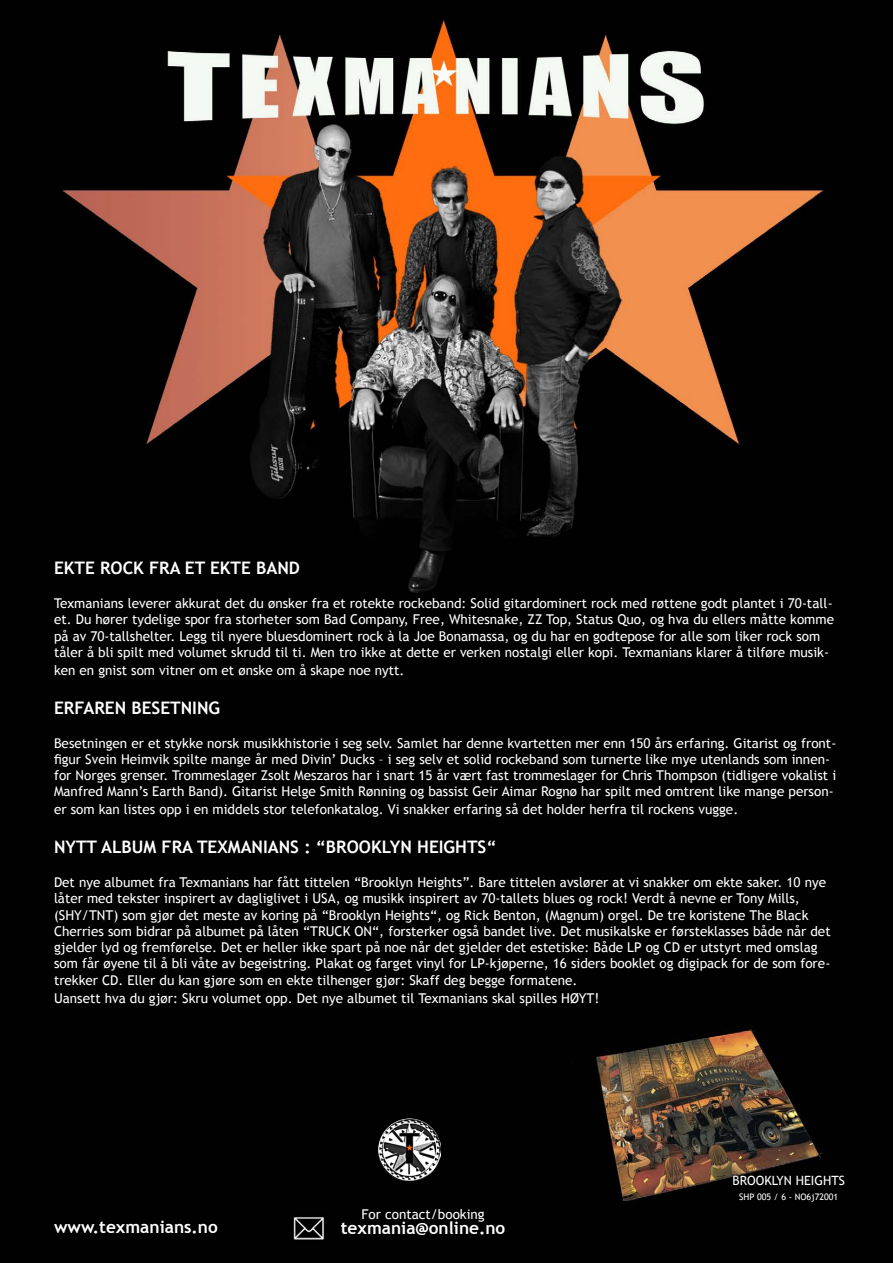
<style>
.page{position:relative;width:893px;height:1263px;background:#fff}
.page>*{position:absolute;margin:0;border:0;box-sizing:border-box;transform-origin:0 0}
.t1{font:700 17.25px "Trebuchet MS";color:#fff}
.t2{font:13.5px/16.2px "Trebuchet MS";color:#fff}
.t3{font:12.75px "Trebuchet MS";color:#fff}
.t4{font:9px "Trebuchet MS";color:#fff}
</style>
<div class="page">
<img style="left:0;top:0;width:893px;height:1263px">
<img style="left:378px;top:1118px;width:63px;height:63px">
<img style="left:292px;top:1213px;width:35px;height:29px">
<p class="t1" style="left:54px;top:557px;width:247px">EKTE ROCK FRA ET EKTE BAND</p>
<p class="t2" style="left:54px;top:595px;width:782px">Texmanians leverer akkurat det du ønsker fra et rotekte rockeband: Solid gitardominert rock med røttene godt plantet i 70-tall&shy;et. Du hører tydelige spor fra storheter som Bad Company, Free, Whitesnake, ZZ Top, Status Quo, og hva du ellers måtte komme på av 70-tallshelter. Legg til nyere bluesdominert rock à la Joe Bonamassa, og du har en godtepose for alle som liker rock som tåler å bli spilt med volumet skrudd til ti. Men tro ikke at dette er verken nostalgi eller kopi. Texmanians klarer å tilføre musik-</p>
<p class="t2" style="left:54px;top:662px;width:352px">ken en gnist som vitner om et ønske om å skape noe nytt.</p>
<p class="t1" style="left:54px;top:697px;width:168px">ERFAREN BESETNING</p>
<p class="t2" style="left:54px;top:735px;width:784px">Besetningen er et stykke norsk musikkhistorie i seg selv. Samlet har denne kvartetten mer enn 150 års erfaring. Gitarist og front&shy;figur Svein Heimvik spilte mange år med Divin’ Ducks – i seg selv et solid rockeband som turnerte like mye utenlands som innen&shy;for Norges grenser. Trommeslager Zsolt Meszaros har i snart 15 år vært fast trommeslager for Chris Thompson (tidligere vokalist i Manfred Mann’s Earth Band). Gitarist Helge Smith Rønning og bassist Geir Aimar Rognø har spilt med omtrent like mange person-</p>
<p class="t2" style="left:54px;top:802px;width:686px">er som kan listes opp i en middels stor telefonkatalog. Vi snakker erfaring så det holder herfra til rockens vugge.</p>
<p class="t1" style="left:54px;top:836px;width:444px">NYTT ALBUM FRA TEXMANIANS : “BROOKLYN HEIGHTS“</p>
<p class="t2" style="left:54px;top:874px;width:778px">Det nye albumet fra Texmanians har fått tittelen “Brooklyn Heights”. Bare tittelen avslører at vi snakker om ekte saker. 10 nye låter med tekster inspirert av dagliglivet i USA, og musikk inspirert av 70-tallets blues og rock! Verdt å nevne er Tony Mills, (SHY/TNT) som gjør det meste av koring på “Brooklyn Heights“, og Rick Benton, (Magnum) orgel. De tre koristene The Black Cherries som bidrar på albumet på låten “TRUCK ON“, forsterker også bandet live. Det musikalske er førsteklasses både når det gjelder lyd og fremførelse. Det er heller ikke spart på noe når det gjelder det estetiske: Både LP og CD er utstyrt med omslag som får øyene til å bli våte av begeistring. Plakat og farget vinyl for LP-kjøperne, 16 siders booklet og digipack for de som fore&shy;trekker CD. Eller du kan gjøre som en ekte tilhenger gjør: Skaff deg begge formatene.</p>
<p class="t2" style="left:54px;top:990px;width:547px">Uansett hva du gjør: Skru volumet opp. Det nye albumet til Texmanians skal spilles HØYT!</p>
<p class="t2" style="left:361px;top:1206px;width:125px">For contact/booking</p>
<p class="t1" style="left:54px;top:1216px;width:165px">www.texmanians.no</p>
<p class="t1" style="left:341px;top:1217px;width:166px">texmania@online.no</p>
<p class="t3" style="left:733px;top:1173px;width:114px">BROOKLYN HEIGHTS</p>
<p class="t4" style="left:739px;top:1191px;width:100px">SHP 005 / 6 - NO6j72001</p>
</div>
